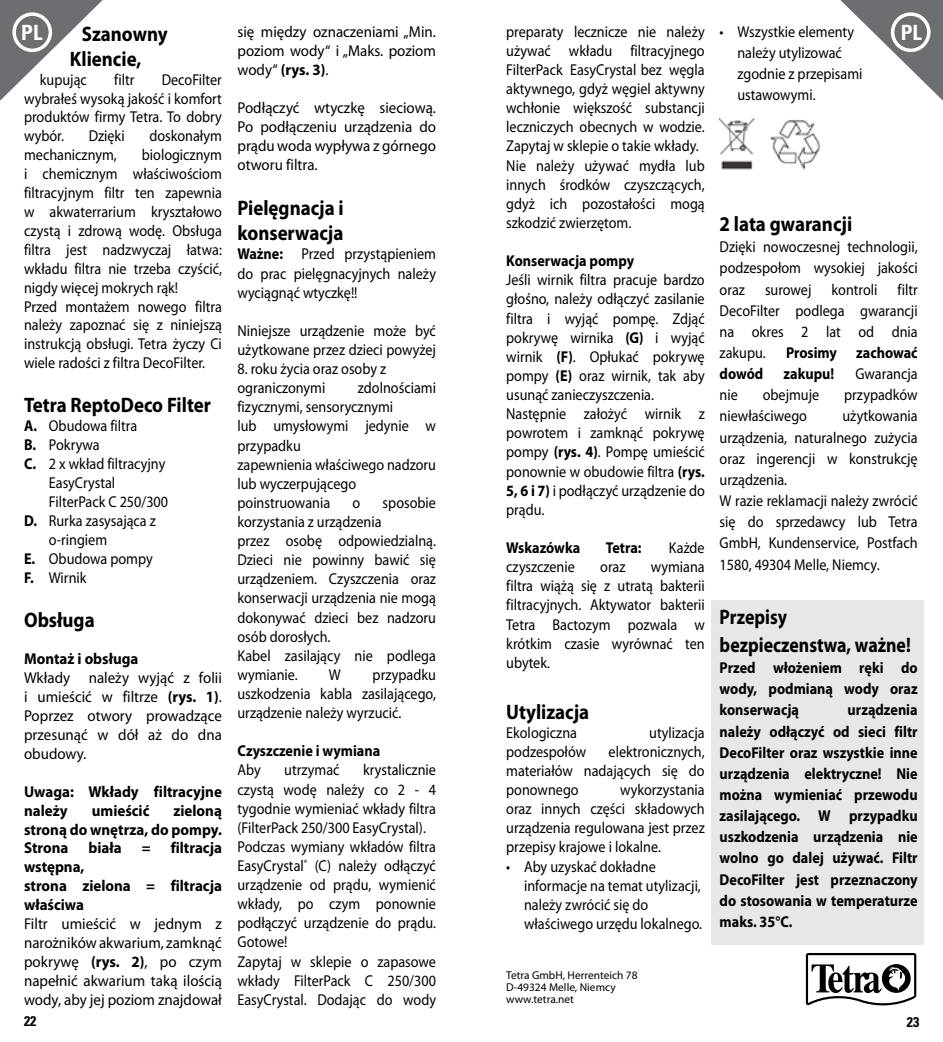
<style>
.page{position:relative;width:943px;height:1042px;background:#fff}
.page>*{position:absolute;margin:0;border:0;box-sizing:border-box;transform-origin:0 0}
.t1{font:700 21px/25.4px "Myriad Pro";color:#000;scale:.9 1}
.t2{font:700 21px/27.5px "Myriad Pro";color:#000;scale:.85 1}
.t3{font:700 condensed 21px "Univers LT Pro";color:#fff}
.t4{font:15.75px/19.1px "Myriad Pro";color:#000;scale:.9 1}
.t5{font:700 15.75px/21.2px "Myriad Pro";color:#000;text-align:justify;scale:.9 1}
.t6{font:15.75px/18.9px "Myriad Pro";color:#000;text-align:justify;scale:.95 1}
.t7{font:700 15.75px/18.9px "Myriad Pro";color:#000;scale:.95 1}
.t8{font:700 condensed 14px "Univers LT Pro";color:#000}
.t9{font:11.38px/12.2px "Myriad Pro";color:#000}
.s1{font-weight:700}
</style>
<div class="page">
<div style="left:711px;top:600px;width:213px;height:345px;background:#e6e7e8"></div>
<svg style="left:840px;top:0;width:103px;height:101px"></svg>
<svg style="left:0;top:0;width:103px;height:101px"></svg>
<div style="left:890px;top:12px;width:40px;height:40px;border:4px solid #fff;border-radius:50%"></div>
<div style="left:12px;top:12px;width:40px;height:40px;border:4px solid #fff;border-radius:50%"></div>
<img style="left:719px;top:117px;width:101px;height:53px">
<svg style="left:805px;top:953px;width:111px;height:52px"></svg>
<h1 class="t3" style="left:21px;top:19px;width:22px">PL</h1>
<h1 class="t1" style="left:82px;top:20px;width:97px">Szanowny</h1>
<h1 class="t3" style="left:900px;top:19px;width:22px">PL</h1>
<h1 class="t1" style="left:70px;top:45px;width:81px">Kliencie,</h1>
<p class="t4" style="left:40px;top:70px;width:54px">kupując</p>
<p class="t4" style="left:114px;top:70px;width:24px">filtr</p>
<p class="t4" style="left:506px;top:22px;width:222px">preparaty lecznicze nie należy używać wkładu filtracyjnego<br>FilterPack EasyCrystal bez węgla aktywnego, gdyż węgiel aktywny wchłonie większość substancji leczniczych obecnych w wodzie.<br>Zapytaj w sklepie o takie wkłady.<br>Nie należy używać mydła lub innych środków czyszczących, gdyż ich pozostałości mogą szkodzić zwierzętom.</p>
<p class="t5" style="left:506px;top:250px;width:144px">Konserwacja pompy</p>
<p class="t4" style="left:506px;top:270px;width:222px">Jeśli wirnik filtra pracuje bardzo głośno, należy odłączyć zasilanie filtra i wyjąć pompę. Zdjąć pokrywę wirnika <span class="s1">(G)</span> i wyjąć wirnik <span class="s1">(F)</span>. Opłukać pokrywę pompy <span class="s1">(E)</span> oraz wirnik, tak aby usunąć zanieczyszczenia.<br>Następnie założyć wirnik z powrotem i zamknąć pokrywę pompy <span class="s1">(rys. 4)</span>. Pompę umieścić ponownie w obudowie filtra <span class="s1">(rys.<br>5, 6 i 7)</span> i podłączyć urządzenie do prądu.</p>
<p class="t5" style="left:506px;top:536px;width:84px">Wskazówka</p>
<p class="t5" style="left:606px;top:536px;width:41px">Tetra:</p>
<p class="t4" style="left:669px;top:538px;width:41px">Każde</p>
<p class="t4" style="left:506px;top:557px;width:78px">czyszczenie</p>
<p class="t4" style="left:600px;top:557px;width:30px">oraz</p>
<p class="t6" style="left:237px;top:22px;width:210px">się między oznaczeniami „Min. poziom wody“ i „Maks. poziom wody“ <span class="s1">(rys. 3)</span>.</p>
<p class="t6" style="left:237px;top:98px;width:210px">Podłączyć wtyczkę sieciową.<br>Po podłączeniu urządzenia do prądu woda wypływa z górnego otworu filtra.</p>
<h1 class="t1" style="left:237px;top:194px;width:120px">Pielęgnacja i konserwacja</h1>
<p class="t4" style="left:237px;top:244px;width:222px;text-align:justify"><span class="s1">Ważne:</span> Przed przystąpieniem do prac pielęgnacyjnych należy wyciągnąć wtyczkę!!</p>
<p class="t4" style="left:237px;top:321px;width:222px">Niniejsze urządzenie może być użytkowane przez dzieci powyżej</p>
<p class="t4" style="left:237px;top:359px;width:167px">8. roku życia oraz osoby z ograniczonymi</p>
<p class="t4" style="left:737px;top:21px;width:140px;line-height:21.2px;text-indent:-18px">• Wszystkie elementy należy utylizować zgodnie z przepisami ustawowymi.</p>
<p class="t4" style="left:24px;top:70px;width:221px;text-align:justify;text-indent:138px">DecoFilter wybrałeś wysoką jakość i komfort produktów firmy Tetra. To dobry wybór.</p>
<p class="t4" style="left:89px;top:126px;width:42px">Dzięki</p>
<p class="t4" style="left:149px;top:126px;width:82px">doskonałym</p>
<p class="t4" style="left:24px;top:145px;width:104px">mechanicznym,</p>
<p class="t4" style="left:24px;top:145px;width:221px;text-indent:118px">biologicznym i chemicznym właściwościom filtracyjnym filtr ten zapewnia w akwaterrarium kryształowo czystą i zdrową wodę. Obsługa filtra jest nadzwyczaj łatwa: wkładu filtra nie trzeba czyścić, nigdy więcej mokrych rąk!<br>Przed montażem nowego filtra należy zapoznać się z niniejszą instrukcją obsługi. Tetra życzy Ci wiele radości z filtra DecoFilter.</p>
<h1 class="t1" style="left:24px;top:392px;width:209px">Tetra ReptoDeco Filter</h1>
<p class="t4" style="left:24px;top:416px;width:127px"><span class="s1">A.</span> Obudowa filtra</p>
<p class="t4" style="left:24px;top:435px;width:86px"><span class="s1">B.</span> Pokrywa</p>
<p class="t4" style="left:24px;top:454px;width:158px"><span class="s1">C.</span> 2 x wkład filtracyjny</p>
<p class="t4" style="left:49px;top:473px;width:75px">EasyCrystal</p>
<p class="t4" style="left:49px;top:492px;width:134px">FilterPack C 250/300</p>
<p class="t4" style="left:24px;top:511px;width:148px"><span class="s1">D.</span> Rurka zasysająca z</p>
<p class="t4" style="left:49px;top:529px;width:66px">o-ringiem</p>
<p class="t4" style="left:24px;top:548px;width:144px"><span class="s1">E.</span> Obudowa pompy</p>
<p class="t4" style="left:24px;top:567px;width:71px"><span class="s1">F.</span> Wirnik</p>
<h1 class="t1" style="left:24px;top:606px;width:80px">Obsługa</h1>
<p class="t7" style="left:24px;top:649px;width:122px">Montaż i obsługa</p>
<p class="t6" style="left:24px;top:668px;width:210px">Wkłady należy wyjąć z folii i umieścić w filtrze <span class="s1">(rys. 1)</span>.<br>Poprzez otwory prowadzące przesunąć w dół aż do dna obudowy.</p>
<p class="t7" style="left:24px;top:781px;width:210px">Uwaga: Wkłady filtracyjne należy</p>
<h1 class="t1" style="left:719px;top:211px;width:149px">2 lata gwarancji</h1>
<p class="t4" style="left:719px;top:236px;width:221px;line-height:21.2px;text-align:justify">Dzięki nowoczesnej technologii, podzespołom wysokiej jakości oraz</p>
<p class="t4" style="left:719px;top:278px;width:221px;line-height:21.2px;text-align:justify;text-indent:178px">filtr DecoFilter podlega gwarancji na okres 2 lat od dnia zakupu.</p>
<p class="t4" style="left:765px;top:279px;width:53px">surowej</p>
<p class="t4" style="left:831px;top:279px;width:52px">kontroli</p>
<p class="t5" style="left:786px;top:342px;width:148px">Prosimy zachować</p>
<p class="t5" style="left:719px;top:363px;width:50px">dowód</p>
<p class="t5" style="left:783px;top:363px;width:58px">zakupu!</p>
<p class="t4" style="left:855px;top:364px;width:71px">Gwarancja</p>
<p class="t4" style="left:719px;top:385px;width:22px">nie</p>
<p class="t4" style="left:762px;top:385px;width:64px">obejmuje</p>
<p class="t4" style="left:844px;top:385px;width:83px">przypadków</p>
<p class="t4" style="left:719px;top:406px;width:99px">niewłaściwego</p>
<p class="t4" style="left:237px;top:378px;width:222px;text-indent:120px">zdolnościami fizycznymi, sensorycznymi<br>lub umysłowymi jedynie w przypadku<br>zapewnienia właściwego nadzoru lub wyczerpującego poinstruowania</p>
<p class="t4" style="left:719px;top:405px;width:221px;line-height:21.2px;text-indent:123px">użytkowania urządzenia, naturalnego zużycia oraz ingerencji w konstrukcję urządzenia.<br>W razie reklamacji należy zwrócić się do sprzedawcy lub Tetra<br>GmbH, Kundenservice, Postfach<br>1580, 49304 Melle, Niemcy.</p>
<h1 class="t2" style="left:719px;top:603px;width:226px">Przepisy bezpieczenstwa, ważne!</h1>
<p class="t5" style="left:719px;top:656px;width:221px">Przed włożeniem ręki do wody, podmianą wody oraz konserwacją</p>
<p class="t4" style="left:352px;top:493px;width:10px">o</p>
<p class="t4" style="left:382px;top:493px;width:61px">sposobie</p>
<p class="t4" style="left:237px;top:512px;width:222px">korzystania z urządzenia<br>przez osobę odpowiedzialną.<br>Dzieci nie powinny bawić się urządzeniem. Czyszczenia oraz konserwacji urządzenia nie mogą dokonywać dzieci bez nadzoru osób dorosłych.<br>Kabel zasilający nie podlega wymianie.</p>
<p class="t4" style="left:506px;top:557px;width:222px;text-align:justify;text-indent:144px">wymiana filtra wiążą się z utratą bakterii filtracyjnych. Aktywator bakterii Tetra Bactozym pozwala w krótkim czasie wyrównać ten ubytek.</p>
<h1 class="t1" style="left:506px;top:698px;width:94px">Utylizacja</h1>
<p class="t4" style="left:506px;top:722px;width:80px">Ekologiczna</p>
<p class="t4" style="left:649px;top:722px;width:63px">utylizacja</p>
<p class="t4" style="left:506px;top:742px;width:90px">podzespołów</p>
<p class="t4" style="left:237px;top:665px;width:222px;text-align:justify;text-indent:135px">przypadku uszkodzenia kabla zasilającego, urządzenie należy wyrzucić.</p>
<p class="t5" style="left:237px;top:740px;width:160px">Czyszczenie i wymiana</p>
<p class="t4" style="left:237px;top:760px;width:27px">Aby</p>
<p class="t4" style="left:284px;top:760px;width:63px">utrzymać</p>
<p class="t4" style="left:329px;top:665px;width:15px">W</p>
<p class="t5" style="left:719px;top:699px;width:221px;text-indent:128px">urządzenia należy odłączyć od sieci filtr DecoFilter oraz wszystkie inne urządzenia elektryczne! Nie można wymieniać przewodu zasilającego. W przypadku uszkodzenia urządzenia nie wolno go dalej używać. Filtr DecoFilter jest przeznaczony do stosowania w temperaturze maks. 35°C.</p>
<p class="t4" style="left:506px;top:742px;width:222px;text-align:justify;text-indent:102px">elektronicznych, materiałów nadających się do ponownego</p>
<p class="t4" style="left:237px;top:760px;width:222px;text-indent:125px">krystalicznie czystą wodę należy co 2 - 4 tygodnie wymieniać wkłady filtra (FilterPack 250/300 EasyCrystal).<br>Podczas wymiany wkładów filtra<br>EasyCrystal<sup>®</sup> (C) należy odłączyć urządzenie od prądu, wymienić wkłady, po czym ponownie podłączyć urządzenie do prądu.<br>Gotowe!<br>Zapytaj w sklepie o zapasowe wkłady FilterPack C 250/300<br>EasyCrystal. Dodając do wody</p>
<p class="t4" style="left:506px;top:780px;width:222px;text-align:justify;text-indent:114px">wykorzystania oraz innych części składowych urządzenia regulowana jest przez przepisy krajowe i lokalne.</p>
<p class="t4" style="left:524px;top:856px;width:199px;text-indent:-18px">• Aby uzyskać dokładne informacje na temat utylizacji, należy zwrócić się do właściwego urzędu lokalnego.</p>
<p class="t7" style="left:24px;top:800px;width:210px;text-align:justify;text-indent:149px">zieloną stroną do wnętrza, do pompy.<br>Strona</p>
<p class="t7" style="left:92px;top:800px;width:62px">umieścić</p>
<p class="t7" style="left:88px;top:838px;width:36px">biała</p>
<p class="t7" style="left:142px;top:838px;width:11px">=</p>
<p class="t7" style="left:171px;top:838px;width:55px">filtracja</p>
<p class="t7" style="left:24px;top:857px;width:210px">wstępna,<br>strona zielona = filtracja właściwa</p>
<p class="t6" style="left:24px;top:914px;width:210px">Filtr umieścić w jednym z narożników akwarium, zamknąć pokrywę <span class="s1">(rys. 2)</span>, po czym napełnić akwarium taką ilością wody, aby jej poziom znajdował</p>
<p class="t9" style="left:506px;top:969px;width:133px">Tetra GmbH, Herrenteich 78<br>D-49324 Melle, Niemcy www.tetra.net</p>
<p class="t8" style="left:24px;top:1012px;width:14px">22</p>
<p class="t8" style="left:907px;top:1013px;width:14px">23</p>
</div>
